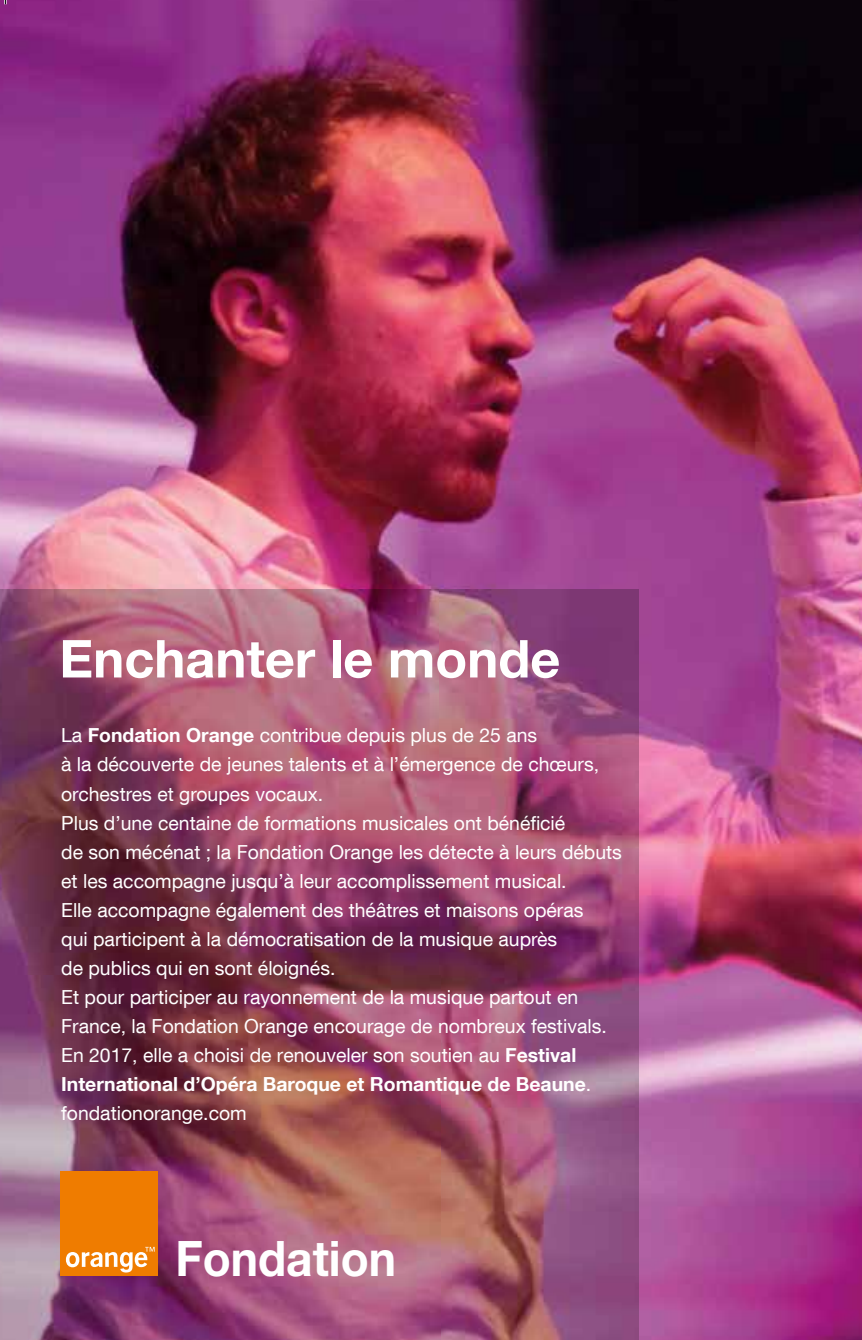
<style>
.page{position:relative;width:862px;height:1340px;background:#fff}
.page>*{position:absolute;margin:0;border:0;box-sizing:border-box;transform-origin:0 0}
.t1{font:700 52.2px "Helvetica Neue";color:#fff}
.t2{font:700 49.05px "Helvetica Neue";color:#fff;scale:.94 1}
.t3{font:19.35px/29px "Helvetica Neue";color:#fff}
.s1{font-weight:700}
</style>
<div class="page">
<img style="left:0;top:0;width:861px;height:1339px">
<img style="left:0;top:590px;width:637px;height:749px">
<div style="left:61px;top:1171px;width:97px;height:104px;background:#ef7c00"></div>
<svg style="left:66px;top:1246px;width:88px;height:26px"></svg>
<svg style="left:4px;top:0;width:3px;height:4px"></svg>
<svg style="left:0;top:1332px;width:7px;height:8px"></svg>
<h1 class="t1" style="left:59px;top:626px;width:502px">Enchanter le monde</h1>
<p class="t3" style="left:61px;top:720px;width:562px">La <span class="s1">Fondation Orange</span> contribue depuis plus de 25 ans<br>à la découverte de jeunes talents et à l’émergence de chœurs, orchestres et groupes vocaux.<br>Plus d’une centaine de formations musicales ont bénéfi cié<br>de son mécénat ; la Fondation Orange les détecte à leurs débuts et les accompagne jusqu’à leur accomplissement musical.<br>Elle accompagne également des théâtres et maisons opéras<br>qui participent à la démocratisation de la musique auprès<br>de publics qui en sont éloignés.<br>Et pour participer au rayonnement de la musique partout en France, la Fondation Orange encourage de nombreux festivals.<br>En 2017, elle a choisi de renouveler son soutien au <span class="s1">Festival International d’Opéra Baroque et Romantique de Beaune</span>. fondationorange.com</p>
<h2 class="t2" style="left:175px;top:1227px;width:236px">Fondation</h2>
</div>
